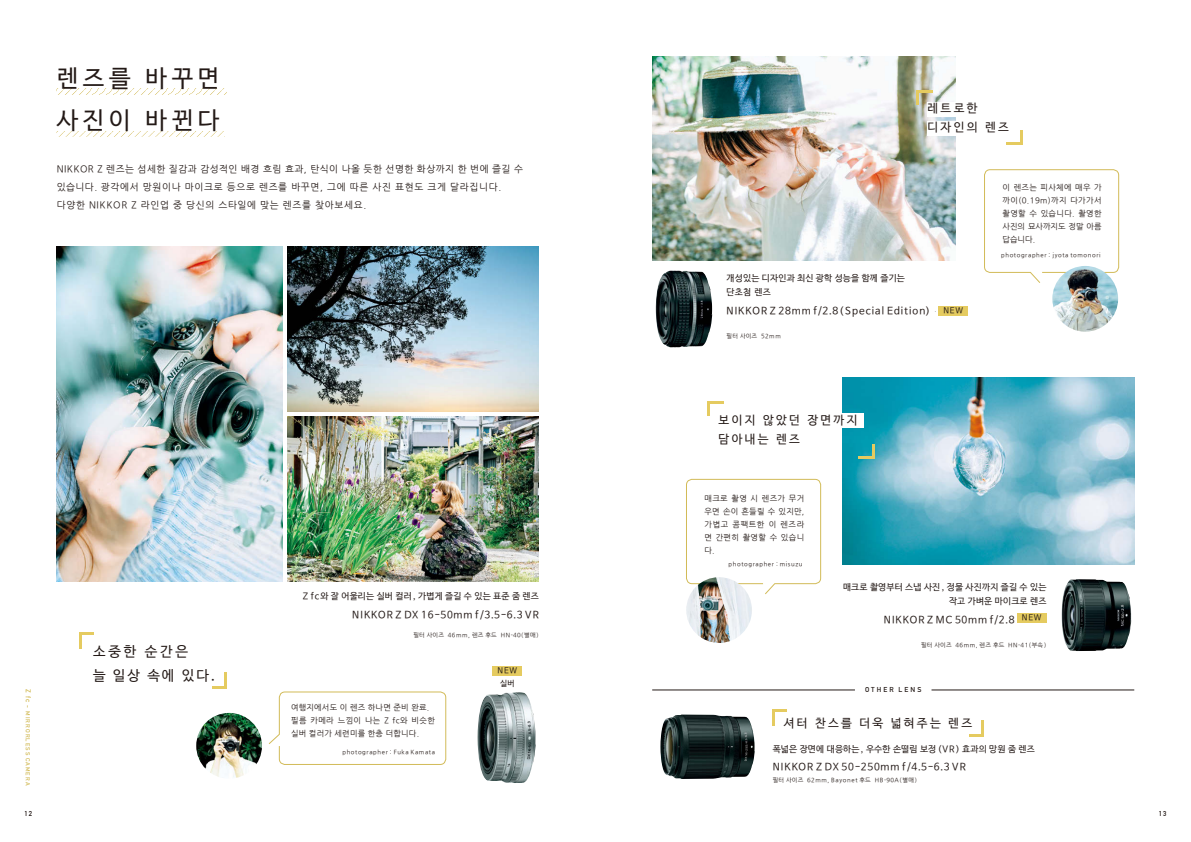
<style>
.page{position:relative;width:1191px;height:842px;background:#fff}
.page>*{position:absolute;margin:0;border:0;box-sizing:border-box;transform-origin:0 0}
.t1{font:24px/42px "Nanum Barun Gothic OTF";letter-spacing:.2em;color:#231916}
.t2{font:14px/24.5px "Nanum Barun Gothic OTF";letter-spacing:.2em;color:#231916}
.t3{font:12px/19px "Nanum Barun Gothic OTF";letter-spacing:.2em;color:#231916}
.t4{font:10px "Nanum Barun Gothic OTF";letter-spacing:.105em;color:#231916}
.t5{font:9.5px/18px "Nanum Gothic";letter-spacing:.075em;color:#231916}
.t6{font:9px/14px "Nanum Barun Gothic OTF";letter-spacing:.025em;color:#231916}
.t7{font:8px/13px "Nanum Gothic";letter-spacing:.04em;color:#231916;text-align:justify}
.t8{font:8px/12.3px "Nanum Barun Gothic OTF";letter-spacing:.1em;color:#231916;text-align:center}
.t9{font:700 7px "DIN Alternate";letter-spacing:.3em;color:#231916}
.t10{font:6px "Nanum Gothic";letter-spacing:.105em;color:#231916}
.t11{font:6px "Nanum Gothic";letter-spacing:.025em;color:#231916}
.t12{font:6px "Nanum Gothic";letter-spacing:.075em;color:#231916}
.t13{font:700 6px "DIN Alternate";letter-spacing:.18em;color:#d2bb58}
.t14{font:6px "Nanum Gothic";letter-spacing:.05em;color:#231916}
.s1{font-size:7px}
.s2{font-family:"Nanum Myeongjo";font-weight:700}
</style>
<div class="page">
<svg style="left:57px;top:89px;width:170px;height:5px"></svg>
<svg style="left:57px;top:131px;width:167px;height:6px"></svg>
<img style="left:288px;top:247px;width:251px;height:164px">
<img style="left:57px;top:247px;width:225px;height:334px">
<img style="left:288px;top:417px;width:251px;height:164px">
<div style="left:279px;top:692px;width:167px;height:73px;border:1px solid #d2bb58;border-radius:6px"></div>
<img style="left:196px;top:713px;width:66px;height:66px;border-radius:33px">
<img style="left:477px;top:692px;width:58px;height:91px">
<div style="left:493px;top:666px;width:29px;height:10px;background:#e5cb60"></div>
<hr style="left:79px;top:632px;width:14px;height:3px;background:#e5cb60">
<hr style="left:79px;top:632px;width:3px;height:17px;background:#e5cb60">
<svg style="left:212px;top:672px;width:14px;height:16px"></svg>
<div style="left:984px;top:169px;width:135px;height:104px;border:1px solid #d2bb58;border-radius:6px"></div>
<img style="left:1052px;top:266px;width:66px;height:66px;border-radius:33px">
<img style="left:652px;top:57px;width:303px;height:204px">
<img style="left:656px;top:270px;width:56px;height:77px">
<div style="left:927px;top:102px;width:92px;height:15px;background:#fff"></div>
<div style="left:927px;top:121px;width:92px;height:15px;background:#fff"></div>
<svg style="left:916px;top:90px;width:16px;height:14px"></svg>
<svg style="left:1006px;top:130px;width:16px;height:14px"></svg>
<img style="left:660px;top:714px;width:94px;height:65px">
<hr style="left:772px;top:709px;width:14px;height:3px;background:#e5cb60">
<hr style="left:772px;top:709px;width:3px;height:16px;background:#e5cb60">
<svg style="left:969px;top:720px;width:14px;height:16px"></svg>
<div style="left:938px;top:306px;width:29px;height:9px;background:#e5cb60"></div>
<img style="left:842px;top:377px;width:292px;height:187px">
<img style="left:1061px;top:579px;width:70px;height:72px">
<div style="left:686px;top:479px;width:135px;height:105px;border:1px solid #d2bb58;border-radius:6px"></div>
<img style="left:686px;top:577px;width:66px;height:66px;border-radius:33px">
<div style="left:1017px;top:613px;width:29px;height:10px;background:#e5cb60"></div>
<hr style="left:652px;top:690px;width:203px;height:1px;background:#231916">
<hr style="left:931px;top:690px;width:203px;height:1px;background:#231916">
<div style="left:718px;top:413px;width:145px;height:15px;background:#fff"></div>
<svg style="left:707px;top:401px;width:16px;height:14px"></svg>
<svg style="left:858px;top:444px;width:16px;height:14px"></svg>
<h1 class="t1" style="left:57px;top:59px;width:164px">렌즈를 바꾸면 사진이 바뀐다</h1>
<p class="t5" style="left:57px;top:160px;width:468px">NIKKOR Z 렌즈는 섬세한 질감과 감성적인 배경 흐림 효과, 탄식이 나올 듯한 선명한 화상까지 한 번에 즐길 수 있습니다. 광각에서 망원이나 마이크로 등으로 렌즈를 바꾸면, 그에 따른 사진 표현도 크게 달라집니다. 다양한 NIKKOR Z 라인업 중 당신의 스타일에 맞는 렌즈를 찾아보세요.</p>
<p class="t13" style="left:33px;top:689px;width:98px;rotate:90deg"><span class="s1">Z fc -</span> MIRRORLESS CAMERA</p>
<p class="t9" style="left:24px;top:808px;width:9px">12</p>
<h2 class="t2" style="left:93px;top:640px;width:123px">소중한 순간은<br>늘 일상 속에 있다.</h2>
<p class="t6" style="left:303px;top:589px;width:237px">Z fc 와 잘 어울리는 실버 컬러 , 가볍게 즐길 수 있는 표준 줌 렌즈</p>
<p class="t4" style="left:352px;top:609px;width:188px">NIKKOR Z DX 16-50mm f/3.5-6.3 VR</p>
<p class="t11" style="left:413px;top:632px;width:127px">필터 사이즈 46mm, 렌즈 후드 HN-40(별매)</p>
<p class="t8" style="left:497px;top:665px;width:21px">NEW 실버</p>
<p class="t7" style="left:291px;top:701px;width:145px;text-align:left">여행지에서도 이 렌즈 하나면 준비 완료. 필름 카메라 느낌이 나는 Z fc와 비슷한 실버 컬러가 세련미를 한층 더합니다.</p>
<p class="t10" style="left:342px;top:749px;width:94px">photographer : Fuka Kamata</p>
<h3 class="t3" style="left:927px;top:100px;width:83px">레트로한 디자인의 렌즈</h3>
<p class="t6" style="left:726px;top:272px;width:180px">개성있는 디자인과 최신 광학 성능을 함께 즐기는 단초첨 렌즈</p>
<p class="t4" style="left:726px;top:306px;width:225px">NIKKOR Z 28mm f/2.8 （Special Edition）<span class="s2">　　</span></p>
<p class="t14" style="left:726px;top:334px;width:56px">필터 사이즈 52mm</p>
<p class="t8" style="left:943px;top:304px;width:21px">NEW</p>
<h3 class="t3" style="left:718px;top:411px;width:140px">보이지 않았던 장면까지 담아내는 렌즈</h3>
<p class="t7" style="left:704px;top:492px;width:101px">매크로 촬영 시 렌즈가 무거 우면 손이 흔들릴 수 있지만, 가볍고 콤팩트한 이 렌즈라 면 간편히 촬영할 수 있습니 다.</p>
<p class="t10" style="left:728px;top:562px;width:76px">photographer : misuzu</p>
<p class="t7" style="left:1002px;top:181px;width:101px">이 렌즈는 피사체에 매우 가 까이(0.19m)까지 다가가서 촬영할 수 있습니다. 촬영한 사진의 묘사까지도 정말 아름 답습니다.</p>
<p class="t10" style="left:1001px;top:253px;width:101px">photographer : jyota tomonori</p>
<p class="t6" style="left:843px;top:581px;width:205px;text-align:right">매크로 촬영부터 스냅 사진 , 정물 사진까지 즐길 수 있는 작고 가벼운 마이크로 렌즈</p>
<p class="t4" style="left:884px;top:615px;width:164px">NIKKOR Z MC 50mm f/2.8 <span class="s2">　　　</span></p>
<p class="t11" style="left:921px;top:643px;width:127px">필터 사이즈 46mm, 렌즈 후드 HN-41(부속)</p>
<p class="t8" style="left:1022px;top:612px;width:21px">NEW</p>
<p class="t9" style="left:865px;top:685px;width:58px">OTHER LENS</p>
<h3 class="t3" style="left:783px;top:714px;width:190px">셔터 찬스를 더욱 넓혀주는 렌즈</h3>
<p class="t6" style="left:772px;top:742px;width:263px">폭넓은 장면에 대응하는 , 우수한 손떨림 보정 (VR) 효과의 망원 줌 렌즈</p>
<p class="t4" style="left:772px;top:762px;width:194px">NIKKOR Z DX 50-250mm f/4.5-6.3 VR</p>
<p class="t12" style="left:772px;top:777px;width:146px">필터 사이즈 62mm, Bayonet 후드 HB-90A(별매)</p>
<p class="t9" style="left:1158px;top:808px;width:9px">13</p>
</div>
